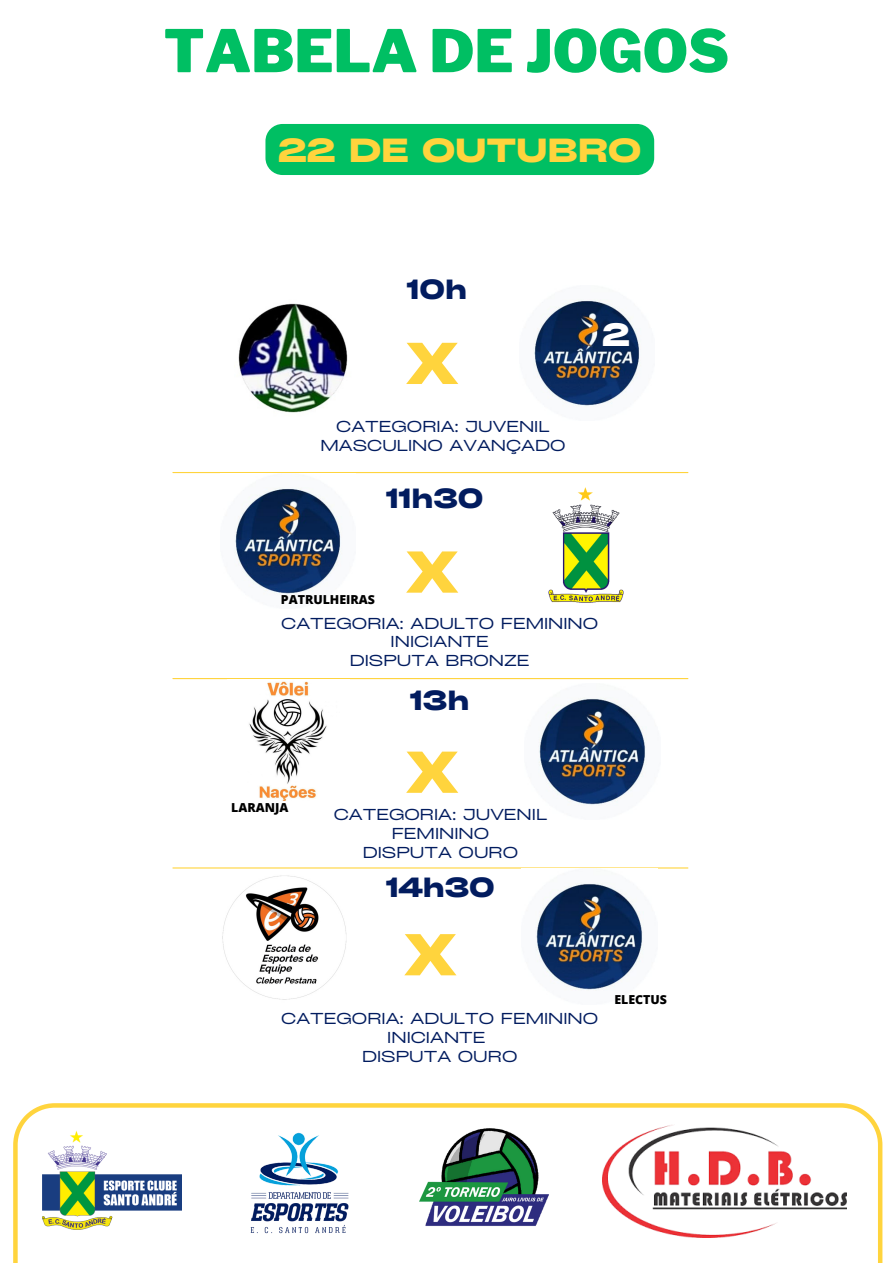
<style>
.page{position:relative;width:893px;height:1264px;background:#fff}
.page>*{position:absolute;margin:0;border:0;box-sizing:border-box;transform-origin:0 0}
.t1{font:900 58.35px "Libre Franklin";color:#00bf63}
.t2{font:700 56.4px "Cy Grotesk Grand";color:#ffd43d}
.t3{font:700 31.95px "Cy Grotesk Grand";color:#ffd43d}
.t4{font:700 30.9px "Cy Grotesk Grand";color:#fff}
.t5{font:700 26.55px "Cy Grotesk Grand";color:#021c5f}
.t6{font:15.15px/18.9px "Cy Grotesk Grand";color:#021c5f;text-align:center}
.t7{font:800 12.45px "Open Sans";color:#000}
</style>
<div class="page">
<svg style="left:13px;top:1103px;width:869px;height:159px"></svg>
<div style="left:265px;top:124px;width:389px;height:51px;background:#00bf63;border-radius:17px"></div>
<img style="left:42px;top:1126px;width:140px;height:108px">
<img style="left:229px;top:1111px;width:139px;height:139px">
<img style="left:415px;top:1127px;width:140px;height:107px">
<img style="left:602px;top:1124px;width:244px;height:113px">
<hr style="left:173px;top:678px;width:514px;height:1px;background:#ffd43d">
<hr style="left:173px;top:867px;width:514px;height:1px;background:#ffd43d">
<hr style="left:173px;top:472px;width:514px;height:1px;background:#ffd43d">
<img style="left:238px;top:303px;width:110px;height:110px">
<img style="left:533px;top:300px;width:108px;height:106px">
<img style="left:234px;top:488px;width:108px;height:106px">
<img style="left:548px;top:487px;width:75px;height:116px">
<img style="left:536px;top:883px;width:108px;height:107px">
<img style="left:222px;top:875px;width:125px;height:125px">
<img style="left:249px;top:681px;width:78px;height:119px">
<img style="left:539px;top:698px;width:108px;height:107px">
<p class="t1" style="left:164px;top:16px;width:567px">TABELA DE JOGOS</p>
<p class="t3" style="left:278px;top:130px;width:364px">22 DE OUTUBRO</p>
<p class="t5" style="left:407px;top:272px;width:62px">10h</p>
<p class="t2" style="left:406px;top:327px;width:53px">X</p>
<p class="t6" style="left:320px;top:416px;width:246px">CATEGORIA: JUVENIL<br>MASCULINO AVANÇADO</p>
<p class="t5" style="left:386px;top:481px;width:99px">11h30</p>
<p class="t7" style="left:281px;top:591px;width:96px">PATRULHEIRAS</p>
<p class="t2" style="left:406px;top:536px;width:53px">X</p>
<p class="t4" style="left:602px;top:315px;width:29px">2</p>
<p class="t6" style="left:281px;top:613px;width:318px">CATEGORIA: ADULTO FEMININO<br>INICIANTE</p>
<p class="t6" style="left:350px;top:651px;width:181px">DISPUTA BRONZE</p>
<p class="t5" style="left:410px;top:683px;width:60px">13h</p>
<p class="t2" style="left:406px;top:736px;width:53px">X</p>
<p class="t7" style="left:231px;top:798px;width:59px">LARANJA</p>
<p class="t6" style="left:334px;top:804px;width:215px">CATEGORIA: JUVENIL<br>FEMININO</p>
<p class="t6" style="left:363px;top:842px;width:157px">DISPUTA OURO</p>
<p class="t5" style="left:386px;top:870px;width:110px">14h30</p>
<p class="t2" style="left:404px;top:918px;width:53px">X</p>
<p class="t6" style="left:281px;top:1008px;width:318px">CATEGORIA: ADULTO FEMININO<br>INICIANTE</p>
<p class="t6" style="left:362px;top:1046px;width:157px">DISPUTA OURO</p>
<p class="t7" style="left:614px;top:990px;width:54px">ELECTUS</p>
</div>
